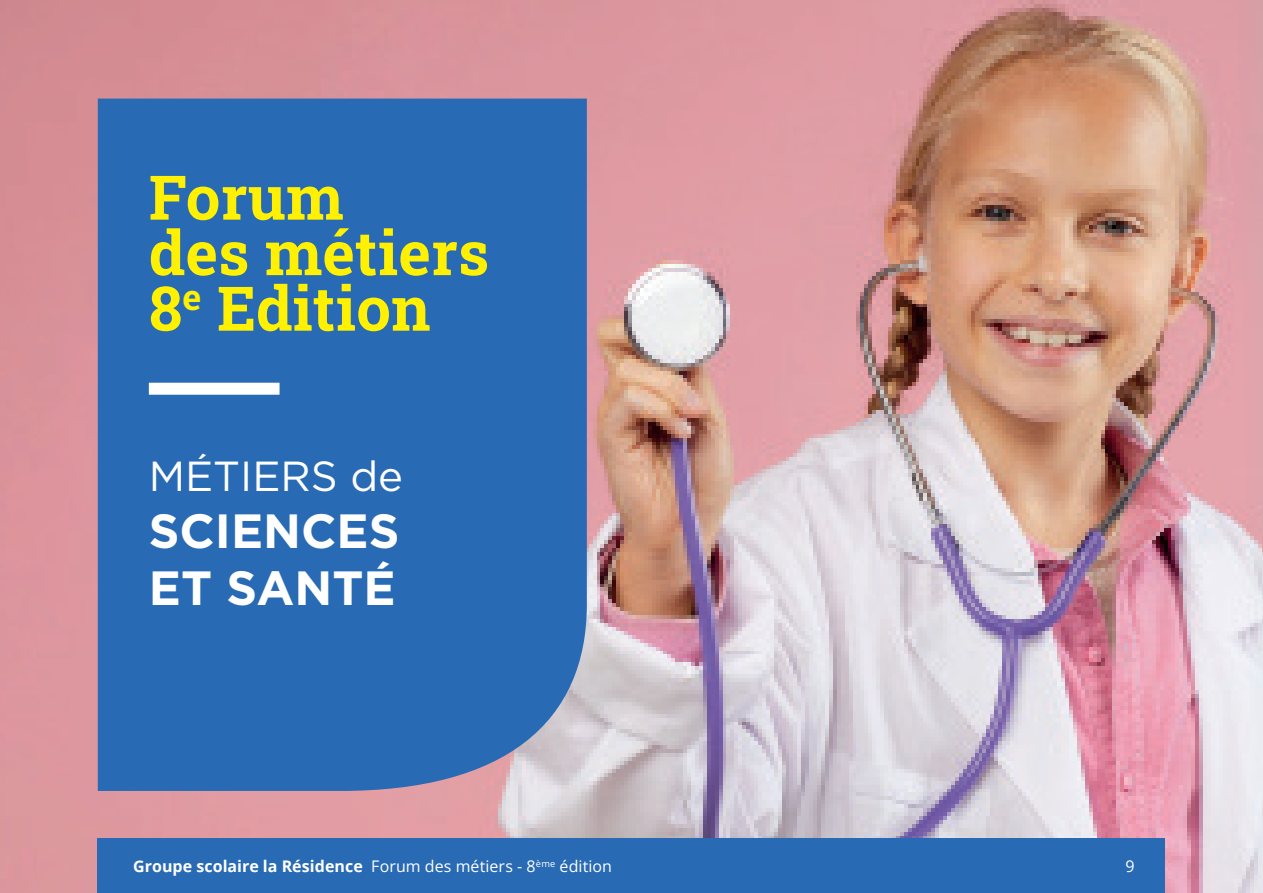
<style>
.page{position:relative;width:1263px;height:893px;background:#fff}
.page>*{position:absolute;margin:0;border:0;box-sizing:border-box;transform-origin:0 0}
.t1{font:700 61.5px/55.5px "Roboto Slab";letter-spacing:.005em;color:#fff101}
.t2{font:700 48px/57px "Gotham";color:#fff}
.t3{font:42px "Gotham";color:#fff}
.t4{font:700 16.05px "Open Sans";color:#fff}
.t5{font:16.05px "Open Sans";color:#fff}
.s1{font-weight:400}
</style>
<div class="page">
<img style="left:0;top:0;width:1263px;height:893px">
<div style="left:98px;top:99px;width:489px;height:692px;background:#286ab4"></div>
<div style="left:149px;top:383px;width:131px;height:12px;background:#fff"></div>
<div style="left:98px;top:839px;width:1067px;height:54px;background:#286ab4"></div>
<h1 class="t1" style="left:149px;top:168px;width:342px">Forum<br>des métiers<br>8<sup>e</sup> Edition</h1>
<h3 class="t3" style="left:149px;top:449px;width:256px">MÉTIERS de</h3>
<h2 class="t2" style="left:149px;top:502px;width:252px">SCIENCES<br>ET SANTÉ</h2>
<p class="t4" style="left:133px;top:855px;width:480px">Groupe scolaire la Résidence <span class="s1">Forum des métiers - 8</span><sup>ème</sup> <span class="s1">édition</span></p>
<p class="t5" style="left:1125px;top:855px;width:11px">9</p>
</div>
